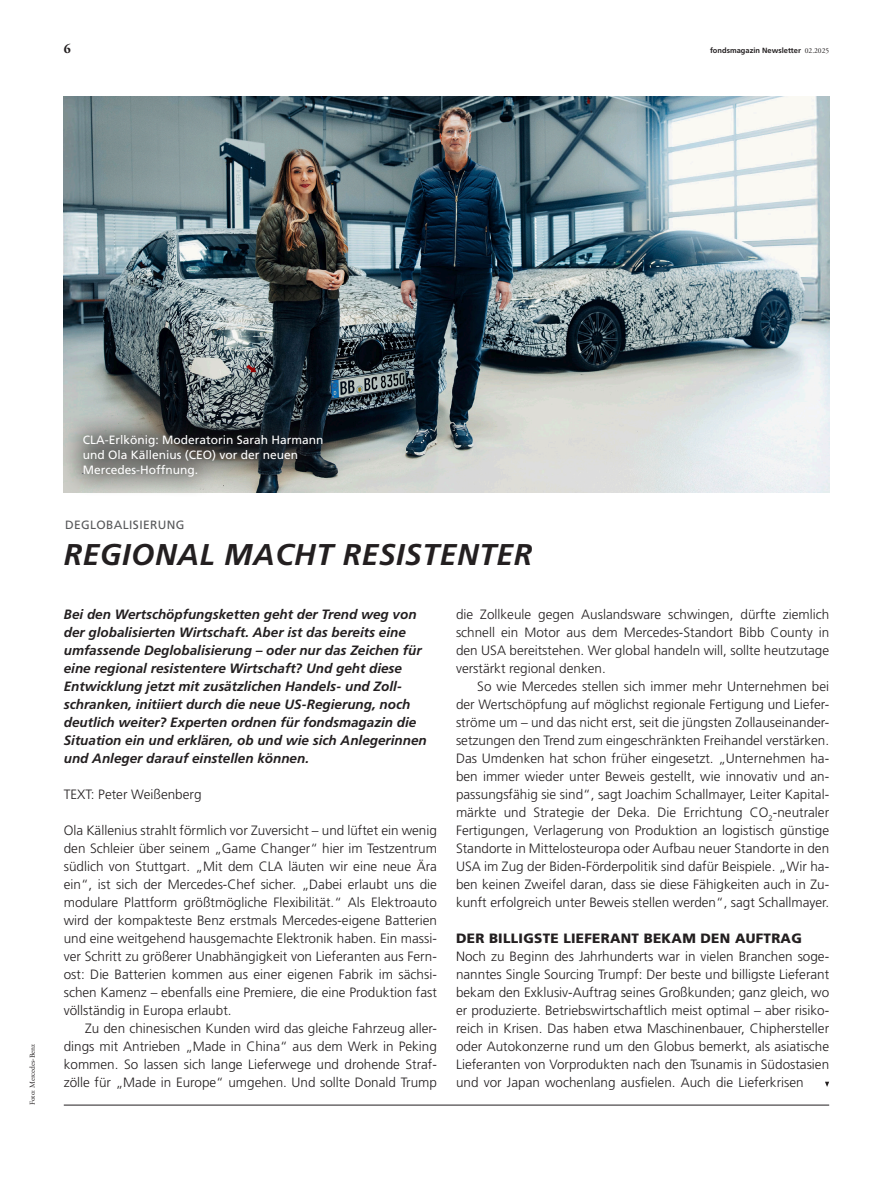
<style>
.page{position:relative;width:893px;height:1191px;background:#fff}
.page>*{position:absolute;margin:0;border:0;box-sizing:border-box;transform-origin:0 0}
.foma_2023_-_Headline{font:italic 700 30px "Deka Frutiger Mac";letter-spacing:.02em;color:#231f20}
.foma_2023_-_Fließtext_mit_Einzug{font:300 13.5px/18px "Deka Frutiger Mac";color:#231f20;text-align:justify}
.foma_2023_-_Fließtext{font:300 13.5px/18px "Deka Frutiger Mac";color:#231f20;text-align:justify}
.foma_2023_-_Einleitungstitel{font:italic 700 13.5px/18px "Deka Frutiger Mac";color:#231f20}
.foma_2023_-_Zwischentitel{font:900 13.5px "Deka Frutiger Mac";letter-spacing:.02em;color:#231f20}
.t1{font:700 13.5px "Deka A Garamond Mac";color:#231f20}
.foma_2023_-_BU_Aufmacher{font:12px/15px "Deka Frutiger Mac";color:#fff}
.foma_2023_-_Subheadline{font:12px "Deka Frutiger Mac";letter-spacing:.03em;color:#57585a}
.t2{font:700 7.5px "Deka Frutiger Mac";color:#231f20}
.foma_2023_-_Bildnachweis___Credits{font:7.5px "Deka A Garamond Mac";color:#231f20}
.s1{font-family:"Deka A Garamond Mac";font-weight:400}
</style>
<div class="page">
<hr style="left:64px;top:1104px;width:765px;height:1px;background:#231f20">
<img style="left:64px;top:97px;width:765px;height:396px">
<svg style="left:825px;top:1081px;width:4px;height:6px"></svg>
<div style="left:60px;top:411px;width:285px;height:88px;background:#231f20;opacity:.75"></div>
<p class="t1" style="left:64px;top:41px;width:9px">6</p>
<p class="t2" style="left:710px;top:46px;width:121px">fondsmagazin Newsletter <span class="s1">02.2025</span></p>
<p class="foma_2023_-_Bildnachweis___Credits" style="left:28px;top:1105px;width:62px;rotate:-90deg">Foto: Mercedes-Benz</p>
<p class="foma_2023_-_BU_Aufmacher" style="left:83px;top:432px;width:242px">CLA-Erlkönig: Moderatorin Sarah Harmann und Ola Källenius (CEO) vor der neuen<br>Mercedes-Hoffnung.</p>
<p class="foma_2023_-_Subheadline" style="left:65px;top:518px;width:121px">DEGLOBALISIERUNG</p>
<p class="foma_2023_-_Headline" style="left:64px;top:538px;width:470px">REGIONAL MACHT RESISTENTER</p>
<p class="foma_2023_-_Einleitungstitel" style="left:64px;top:605px;width:365px">Bei den Wertschöpfungsketten geht der Trend weg von der globalisierten Wirtschaft. Aber ist das bereits eine umfassende Deglobalisierung – oder nur das Zeichen für eine regional resistentere Wirtschaft? Und geht diese Entwicklung jetzt mit zusätzlichen Handels- und Zoll&shy;schranken, initiiert durch die neue US-Regierung, noch deutlich weiter? Experten ordnen für fondsmagazin die Situation ein und erklären, ob und wie sich Anlegerinnen und Anleger darauf einstellen können.</p>
<p class="foma_2023_-_Fließtext" style="left:64px;top:785px;width:139px">TEXT: Peter Weißenberg</p>
<p class="foma_2023_-_Fließtext" style="left:64px;top:821px;width:375px">Ola Källenius strahlt förmlich vor Zuversicht – und lüftet ein wenig den Schleier über seinem „Game Changer“ hier im Testzentrum südlich von Stuttgart. „Mit dem CLA läuten wir eine neue Ära ein“, ist sich der Mercedes-Chef sicher. „Dabei erlaubt uns die modulare Plattform größtmögliche Flexibilität.“ Als Elektroauto wird der kompakteste Benz erstmals Mercedes-eigene Batterien und eine weitgehend hausgemachte Elektronik haben. Ein massi&shy;ver Schritt zu größerer Unabhängigkeit von Lieferanten aus Fern&shy;ost: Die Batterien kommen aus einer eigenen Fabrik im sächsi&shy;schen Kamenz – ebenfalls eine Premiere, die eine Produktion fast völlständig in Europa erlaubt.</p>
<p class="foma_2023_-_Fließtext_mit_Einzug" style="left:64px;top:1019px;width:375px;text-indent:21px">Zu den chinesischen Kunden wird das gleiche Fahrzeug aller&shy;dings mit Antrieben „Made in China“ aus dem Werk in Peking kommen. So lassen sich lange Lieferwege und drohende Straf&shy;zölle für „Made in Europe“ umgehen. Und sollte Donald Trump</p>
<p class="foma_2023_-_Fließtext_mit_Einzug" style="left:456px;top:605px;width:375px">die Zollkeule gegen Auslandsware schwingen, dürfte ziemlich schnell ein Motor aus dem Mercedes-Standort Bibb County in den USA bereitstehen. Wer global handeln will, sollte heutzutage verstärkt regional denken.</p>
<p class="foma_2023_-_Fließtext_mit_Einzug" style="left:456px;top:677px;width:375px;text-indent:21px">So wie Mercedes stellen sich immer mehr Unternehmen bei der Wertschöpfung auf möglichst regionale Fertigung und Liefer&shy;ströme um – und das nicht erst, seit die jüngsten Zollauseinander&shy;setzungen den Trend zum eingeschränkten Freihandel verstärken.<br>Das Umdenken hat schon früher eingesetzt. „Unternehmen ha&shy;ben immer wieder unter Beweis gestellt, wie innovativ und an&shy;passungsfähig sie sind“, sagt Joachim Schallmayer, Leiter Kapital&shy;märkte und Strategie der Deka. Die Errichtung CO<sub>2</sub>-neutraler Fertigungen, Verlagerung von Produktion an logistisch günstige Standorte in Mittelosteuropa oder Aufbau neuer Standorte in den USA im Zug der Biden-Förderpolitik sind dafür Beispiele. „Wir ha&shy;ben keinen Zweifel daran, dass sie diese Fähigkeiten auch in Zu&shy;kunft erfolgreich unter Beweis stellen werden“, sagt Schallmayer.</p>
<p class="foma_2023_-_Zwischentitel" style="left:456px;top:931px;width:347px">DER BILLIGSTE LIEFERANT BEKAM DEN AUFTRAG</p>
<p class="foma_2023_-_Fließtext" style="left:456px;top:947px;width:375px">Noch zu Beginn des Jahrhunderts war in vielen Branchen soge&shy;nanntes Single Sourcing Trumpf: Der beste und billigste Lieferant bekam den Exklusiv-Auftrag seines Großkunden; ganz gleich, wo er produzierte. Betriebswirtschaftlich meist optimal – aber risiko&shy;reich in Krisen. Das haben etwa Maschinenbauer, Chiphersteller oder Autokonzerne rund um den Globus bemerkt, als asiatische Lieferanten von Vorprodukten nach den Tsunamis in Südostasien und vor Japan wochenlang ausfielen. Auch die Lieferkrisen</p>
</div>
